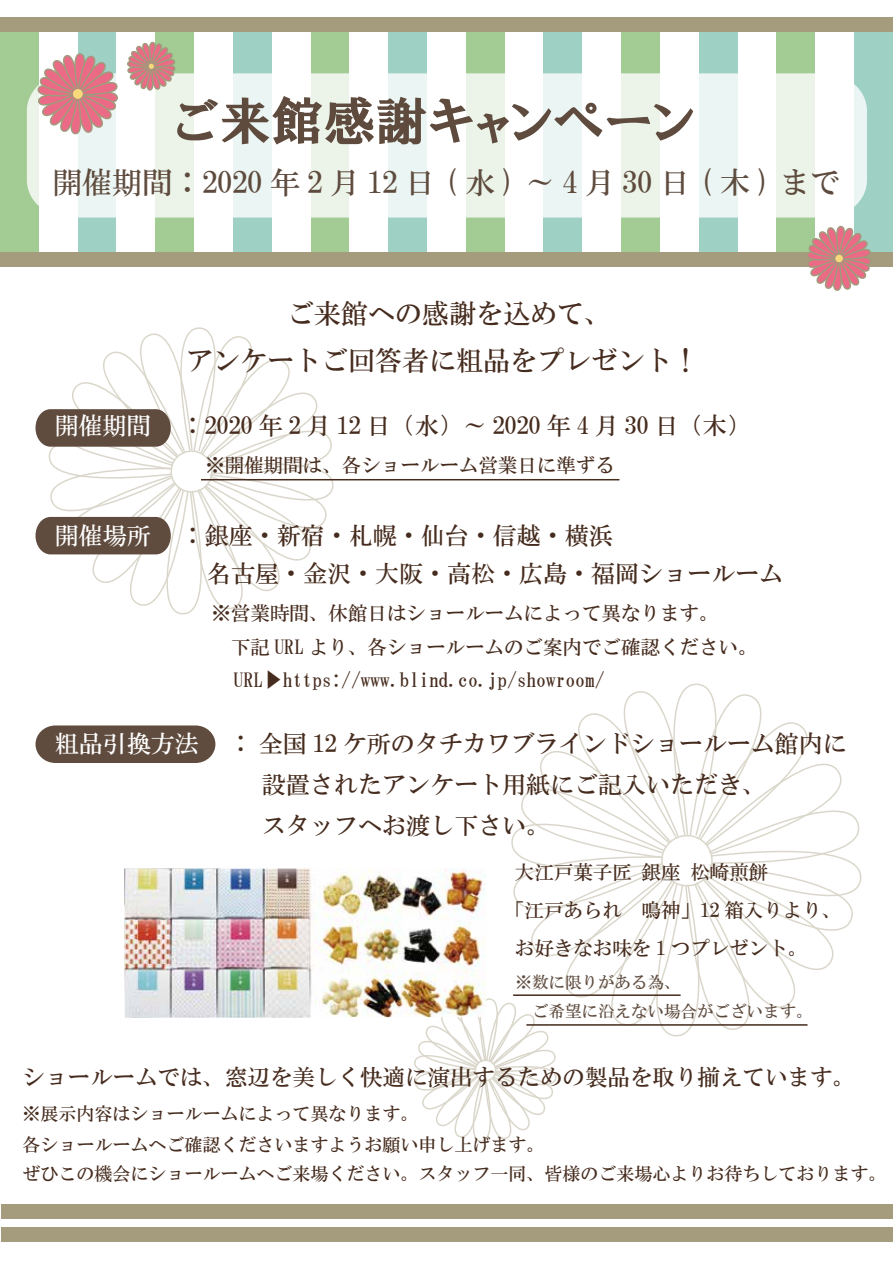
<style>
.page{position:relative;width:893px;height:1263px;background:#fff}
.page>*{position:absolute;margin:0;border:0;box-sizing:border-box;transform-origin:0 0}
.t1{font:52.2px "HGP Soei Presence EB";color:#5e4b3e}
.t2{font:30px "HG Mincho B";color:#5e4b3e}
.t3{font:27px/47.2px "HG Mincho B";color:#462c1e;text-align:center}
.t4{font:24px/41px "HG Mincho B";color:#462c1e}
.t5{font:24px "HG Mincho B";color:#fff}
.t6{font:22.5px "HG Mincho B";color:#462c1e}
.t7{font:19.5px/33.2px "HG Mincho B";color:#462c1e}
.t8{font:18px/30.9px "HG Mincho B";color:#462c1e}
.t9{font:16.5px/28.8px "HG Mincho B";color:#5e4b3e}
.s1{font-family:"Koz Min Pr 6 N Medium 90 ms RKSJ H"}
</style>
<div class="page">
<div style="left:0;top:252px;width:893px;height:14px;background:#a59c7e"></div>
<div style="left:78px;top:26px;width:38px;height:226px;background:#9fd0c4"></div>
<div style="left:0;top:26px;width:39px;height:226px;background:#a3cc95"></div>
<div style="left:155px;top:26px;width:39px;height:226px;background:#a3cc95"></div>
<div style="left:233px;top:26px;width:39px;height:226px;background:#9fd0c4"></div>
<div style="left:311px;top:26px;width:38px;height:226px;background:#a3cc95"></div>
<div style="left:388px;top:26px;width:39px;height:226px;background:#9fd0c4"></div>
<div style="left:466px;top:26px;width:39px;height:226px;background:#a3cc95"></div>
<div style="left:544px;top:26px;width:38px;height:226px;background:#9fd0c4"></div>
<div style="left:621px;top:26px;width:39px;height:226px;background:#a3cc95"></div>
<div style="left:699px;top:26px;width:39px;height:226px;background:#9fd0c4"></div>
<div style="left:776px;top:26px;width:39px;height:226px;background:#a3cc95"></div>
<div style="left:854px;top:26px;width:39px;height:226px;background:#9fd0c4"></div>
<div style="left:0;top:17px;width:893px;height:15px;background:#a59c7e"></div>
<svg style="left:27px;top:73px;width:840px;height:145px"></svg>
<svg style="left:804px;top:225px;width:69px;height:66px"></svg>
<svg style="left:35px;top:41px;width:142px;height:96px"></svg>
<svg style="left:414px;top:683px;width:447px;height:459px"></svg>
<div style="left:2px;top:1227px;width:891px;height:14px;background:#a59c7e"></div>
<div style="left:2px;top:1204px;width:891px;height:14px;background:#a59c7e"></div>
<img style="left:124px;top:868px;width:362px;height:150px">
<hr style="left:513px;top:994px;width:168px;height:2px;background:#452b1d">
<hr style="left:526px;top:1024px;width:281px;height:2px;background:#452b1d">
<svg style="left:36px;top:327px;width:297px;height:287px"></svg>
<svg style="left:36px;top:725px;width:179px;height:38px;background:#685549"></svg>
<hr style="left:201px;top:479px;width:418px;height:1px;background:#452b1d">
<h1 class="t1" style="left:175px;top:94px;width:521px">ご来館感謝キャンペーン</h1>
<h2 class="t2" style="left:53px;top:167px;width:789px">開催期間：2020年2月12日(水)～4月30日(木)まで</h2>
<h3 class="t3" style="left:186px;top:289px;width:514px">ご来館への感謝を込めて、<br>アンケートご回答者に粗品をプレゼント！</h3>
<p class="t5" style="left:55px;top:413px;width:97px">開催期間</p>
<p class="t4" style="left:181px;top:405px;width:571px">：2020 年 2 月 12 日（水）～ 2020 年 4 月 30 日（木）</p>
<p class="t7" style="left:205px;top:448px;width:411px">※開催期間は、各ショールーム営業日に準ずる</p>
<p class="t5" style="left:55px;top:523px;width:97px">開催場所</p>
<p class="t4" style="left:171px;top:516px;width:614px;line-height:38.2px;text-indent:10px">：銀座・新宿・札幌・仙台・信越・横浜<br>　 名古屋・金沢・大阪・高松・広島・福岡ショールーム</p>
<p class="t7" style="left:231px;top:597px;width:528px;text-indent:-20px">※営業時間、休館日はショールームによって異なります。<br>下記 URL より、各ショールームのご案内でご確認ください。<br>URL<span class="s1">▶</span>https://www.blind.co.jp/showroom/</p>
<p class="t5" style="left:55px;top:731px;width:145px">粗品引換方法</p>
<p class="t4" style="left:262px;top:722px;width:586px;text-indent:-33px">： 全国 12 ケ所のタチカワブラインドショールーム館内に設置されたアンケート用紙にご記入いただき、<br>スタッフへお渡し下さい。</p>
<p class="t7" style="left:515px;top:856px;width:255px">大江戸菓子匠 銀座 松崎煎餅</p>
<p class="t7" style="left:505px;top:893px;width:338px">「江戸あられ　鳴神」12 箱入りより、</p>
<p class="t7" style="left:515px;top:931px;width:294px">お好きなお味を 1 つプレゼント。</p>
<p class="t9" style="left:516px;top:968px;width:299px">※数に限りがある為、<br>　ご希望に沿えない場合がございます。</p>
<p class="t6" style="left:22px;top:1065px;width:834px">ショールームでは、窓辺を美しく快適に演出するための製品を取り揃えています。</p>
<p class="t8" style="left:22px;top:1098px;width:523px">※展示内容はショールームによって異なります。<br>各ショールームへご確認くださいますようお願い申し上げます。</p>
<p class="t8" style="left:22px;top:1158px;width:865px">ぜひこの機会にショールームへご来場ください。スタッフ一同、皆様のご来場心よりお待ちしております。</p>
</div>
